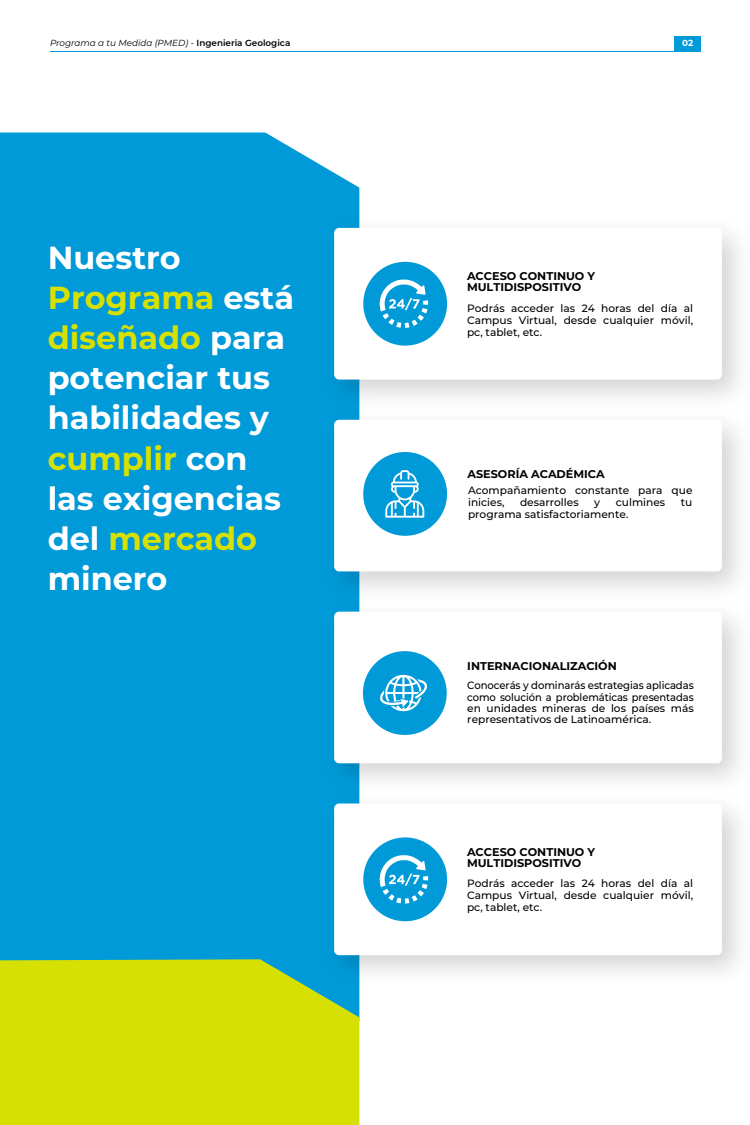
<style>
.page{position:relative;width:750px;height:1125px;background:#fff}
.page>*{position:absolute;margin:0;border:0;box-sizing:border-box;transform-origin:0 0}
.t1{font:700 31.88px/40px "Montserrat";color:#fff}
.t2{font:700 11.25px/11.2px "Montserrat";color:#000}
.t3{font:500 10.62px/11.9px "Montserrat";color:#000;text-align:justify}
.t4{font:500 10.62px/11.2px "Montserrat";color:#000;text-align:justify;scale:.95 1}
.t5{font:italic 8.81px "Montserrat";color:#000}
.t6{font:700 8.81px "Montserrat";color:#fff}
.s1{font-weight:600;font-style:normal}
.s2{color:#d6e003}
</style>
<div class="page">
<div style="left:0;top:133px;width:359px;height:826px;background:#009ad9"></div>
<div style="left:0;top:959px;width:359px;height:166px;background:#d6e003"></div>
<div style="left:675px;top:36px;width:26px;height:16px;background:#009ad9"></div>
<hr style="left:50px;top:51px;width:650px;height:1px;background:#009ad9">
<img style="left:314px;top:208px;width:426px;height:192px">
<div style="left:334px;top:228px;width:388px;height:152px;background:#fff;border-radius:5px"></div>
<div style="left:363px;top:262px;width:84px;height:84px;background:#009ad9;border-radius:50%"></div>
<svg style="left:379px;top:279px;width:49px;height:49px"></svg>
<img style="left:314px;top:400px;width:426px;height:191px">
<div style="left:334px;top:420px;width:388px;height:151px;background:#fff;border-radius:5px"></div>
<div style="left:363px;top:452px;width:84px;height:84px;background:#009ad9;border-radius:50%"></div>
<svg style="left:385px;top:470px;width:39px;height:48px"></svg>
<img style="left:314px;top:591px;width:426px;height:192px">
<div style="left:334px;top:612px;width:388px;height:151px;background:#fff;border-radius:5px"></div>
<div style="left:363px;top:651px;width:84px;height:84px;background:#009ad9;border-radius:50%"></div>
<svg style="left:380px;top:675px;width:47px;height:37px"></svg>
<img style="left:314px;top:783px;width:426px;height:213px">
<div style="left:334px;top:804px;width:388px;height:151px;background:#fff;border-radius:5px"></div>
<div style="left:363px;top:837px;width:84px;height:84px;background:#009ad9;border-radius:50%"></div>
<svg style="left:379px;top:855px;width:49px;height:49px"></svg>
<svg style="left:260px;top:132px;width:100px;height:59px"></svg>
<p class="t5" style="left:50px;top:36px;width:242px">Programa a tu Medida (PMED) - <span class="s1">Ingenieria Geologica</span></p>
<p class="t6" style="left:682px;top:37px;width:13px">02</p>
<h1 class="t1" style="left:48px;top:237px;width:248px">Nuestro<br><span class="s2">Programa</span> está <span class="s2">diseñado</span> para potenciar tus habilidades y <span class="s2">cumplir</span> con las exigencias del <span class="s2">mercado </span>minero</h1>
<p class="t2" style="left:467px;top:270px;width:130px">ACCESO CONTINUO Y<br>MULTIDISPOSITIVO</p>
<p class="t3" style="left:467px;top:302px;width:228px">Podrás acceder las 24 horas del día al Campus Virtual, desde cualquier móvil, pc, tablet, etc.</p>
<p class="t2" style="left:467px;top:468px;width:139px">ASESORÍA ACADÉMICA</p>
<p class="t3" style="left:468px;top:484px;width:226px">Acompañamiento constante para que inicies,</p>
<p class="t3" style="left:520px;top:496px;width:60px">desarrolles</p>
<p class="t3" style="left:594px;top:496px;width:7px">y</p>
<p class="t3" style="left:616px;top:496px;width:51px">culmines</p>
<p class="t3" style="left:681px;top:496px;width:13px">tu</p>
<p class="t3" style="left:468px;top:508px;width:162px">programa satisfactoriamente.</p>
<p class="t2" style="left:467px;top:660px;width:151px">INTERNACIONALIZACIÓN</p>
<p class="t4" style="left:467px;top:679px;width:240px">Conocerás y dominarás estrategias aplicadas como solución a problemáticas presentadas en unidades mineras de los países más representativos de Latinoamérica.</p>
<p class="t2" style="left:467px;top:845px;width:130px">ACCESO CONTINUO Y<br>MULTIDISPOSITIVO</p>
<p class="t3" style="left:467px;top:877px;width:228px">Podrás acceder las 24 horas del día al Campus Virtual, desde cualquier móvil, pc, tablet, etc.</p>
</div>
